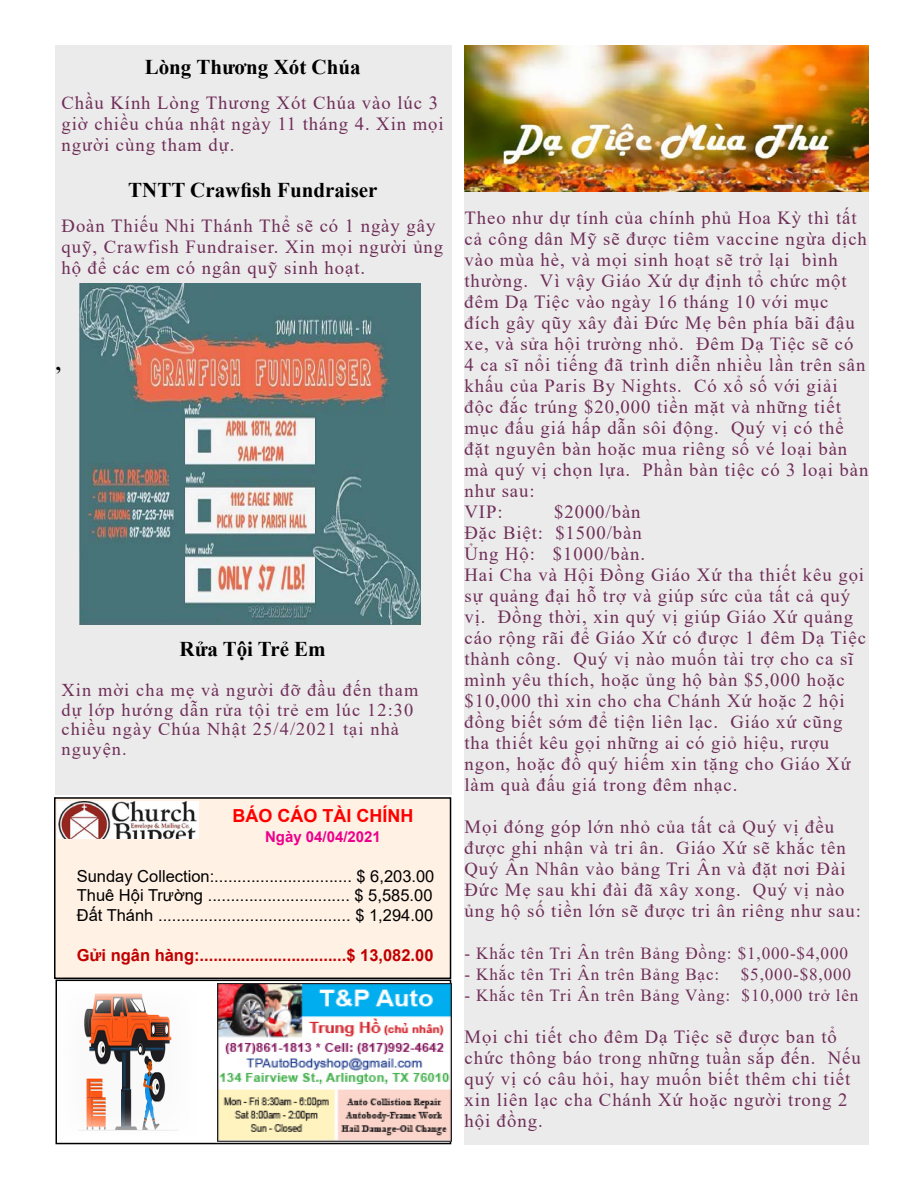
<style>
.page{position:relative;width:918px;height:1188px;background:#fff}
.page>*{position:absolute;margin:0;border:0;box-sizing:border-box;transform-origin:0 0}
.t1{font:700 21px "Times New Roman";color:#000}
.t2{font:18.6px/21px "Times New Roman";letter-spacing:.05em;color:#6e2f58}
.t3{font:18px/19.5px "Times New Roman";letter-spacing:.06em;color:#6e2f58}
.t4{font:700 18px "Arial";color:#f00}
.t5{font:16.95px "Times New Roman";letter-spacing:.05em;color:#6e2f58}
.t6{font:16.5px/19.8px "Arial";color:#000;text-align:justify}
.t7{font:700 16.5px "Arial";color:#c00000}
.t8{font:700 15px "Arial";color:#ec008c}
</style>
<div class="page">
<div style="left:55px;top:798px;width:396px;height:180px;background:#fff1e4"></div>
<div style="left:54px;top:797px;width:397px;height:182px;border:2px solid #000"></div>
<img style="left:57px;top:801px;width:142px;height:37px">
<div style="left:55px;top:45px;width:396px;height:749px;background:#ecebec"></div>
<div style="left:56px;top:980px;width:395px;height:164px;border:2px solid #000"></div>
<img style="left:78px;top:993px;width:100px;height:138px">
<img style="left:218px;top:984px;width:233px;height:157px">
<div style="left:464px;top:46px;width:405px;height:1098px;background:#ecebec"></div>
<img style="left:464px;top:46px;width:405px;height:145px">
<img style="left:80px;top:284px;width:340px;height:341px">
<p class="t1" style="left:145px;top:52px;width:217px">Lòng Thương Xót Chúa</p>
<p class="t2" style="left:62px;top:91px;width:384px">Chầu Kính Lòng Thương Xót Chúa vào lúc 3 giờ chiều chúa nhật ngày 11 tháng 4. Xin mọi người cùng tham dự.</p>
<p class="t1" style="left:128px;top:175px;width:251px">TNTT Crawfish Fundraiser</p>
<p class="t2" style="left:62px;top:214px;width:383px">Đoàn Thiếu Nhi Thánh Thể sẽ có 1 ngày gây quỹ, Crawfish Fundraiser. Xin mọ i người ủng hộ để các em có ngân quỹ sinh hoạt.</p>
<p class="t1" style="left:56px;top:348px;width:7px">,</p>
<p class="t1" style="left:180px;top:634px;width:148px">Rửa Tội Trẻ Em</p>
<p class="t3" style="left:62px;top:680px;width:358px">Xin mời cha mẹ và người đỡ đầu đến tham dự lớp hướng dẫn rửa tộ i trẻ em lúc 12:30 chiều ngày Chúa Nhật 25/4/2021 tại nhà nguyện.</p>
<p class="t4" style="left:232px;top:803px;width:182px">BÁO CÁO TÀI CHÍNH</p>
<p class="t8" style="left:265px;top:826px;width:117px">Ngày 04/04/2021</p>
<p class="t6" style="left:77px;top:866px;width:359px">Sunday Collection:.............................. $ 6,203.00<br>Thuê Hội Trường ............................... $ 5,585.00<br>Đất Thánh .......................................... $ 1,294.00</p>
<p class="t7" style="left:77px;top:943px;width:358px">Gửi ngân hàng:................................$ 13,082.00</p>
<p class="t2" style="left:464px;top:206px;width:406px">Theo như dự tính của chính phủ Hoa Kỳ thì tất cả công dân Mỹ sẽ được tiêm vaccine ngừa dịch vào mùa hè, và mọi sinh hoạt sẽ trở lại bình thường. Vì vậy Giáo Xứ dự định tổ chức một đêm Dạ Tiệc vào ngày 16 tháng 10 với mục<br>đích gây qũy xây đài Đức Mẹ bên phía bãi đậu xe, và sửa hội trường nhỏ. Đêm Dạ Tiệc sẽ có<br>4 ca sĩ nổi tiếng đã trình diễn nhiều lần trên sân khấu của Paris By Nights. Có xổ số với giải độc đắc trúng $20,000 tiền mặt và những tiết mục đấu giá hấp dẫn sôi động. Quý vị có thể đặt nguyên bàn hoặc mua riêng số vé loại bàn mà quý vị chọn lựa. Phần bàn tiệc có 3 loại bàn như sau:<br>VIP:</p>
<p class="t2" style="left:464px;top:500px;width:403px;text-indent:90px">$2000/bàn<br>Đặc Biệt: $1500/bàn<br>Ủng Hộ : $1000/bàn.<br>Hai Cha và Hội Đồng Giáo Xứ tha thiết kêu gọi sự quảng đại hỗ trợ và giúp sức của tất cả quý<br>vị . Đồng thời, xin quý vị giúp Giáo Xứ quảng cáo rộng rãi để Giáo Xứ có được 1 đêm Dạ Tiệc thành công. Quý vị nào muốn tài trợ cho ca sĩ mình yêu thích, hoặc ủng hộ bàn $5,000 hoặc $10,000 thì xin cho cha Chánh Xứ hoặc 2 hội đồng biết sớm để tiện liên lạc. Giáo xứ cũng tha thiết kêu gọi những ai có giỏ hiệu, rượu ngon, hoặc đồ quý hiếm xin tặng cho Giáo Xứ làm quà đấu giá trong đêm nhạc.</p>
<p class="t2" style="left:464px;top:815px;width:398px">Mọi đóng góp lớn nhỏ của tất cả Quý vị đều được ghi nhận và tri ân. Giáo Xứ sẽ khắc tên Quý Ân Nhân vào bảng Tri Ân và đặt nơi Đài Đức Mẹ sau khi đài đã xây xong. Quý vị nào ủng hộ số tiền lớn sẽ được tri ân riêng như sau:</p>
<p class="t5" style="left:464px;top:941px;width:385px">- Khắc tên Tri Ân trên Bảng Đồng: $1,000-$4,000</p>
<p class="t5" style="left:464px;top:962px;width:256px">- Khắc tên Tri Ân trên Bảng Bạc:</p>
<p class="t5" style="left:741px;top:962px;width:112px">$5,000-$8,000</p>
<p class="t5" style="left:464px;top:983px;width:395px">- Khắc tên Tri Ân trên Bảng Vàng: $10,000 trở lên</p>
<p class="t2" style="left:464px;top:1025px;width:398px">Mọi chi tiết cho đêm Dạ Tiệc sẽ được ban tổ chức thông báo trong những tuần sắp đến. Nếu quý vị có câu hỏi, hay muốn biết thêm chi tiết xin liên lạc cha Chánh Xứ hoặc người trong 2 hội đồng.</p>
</div>
